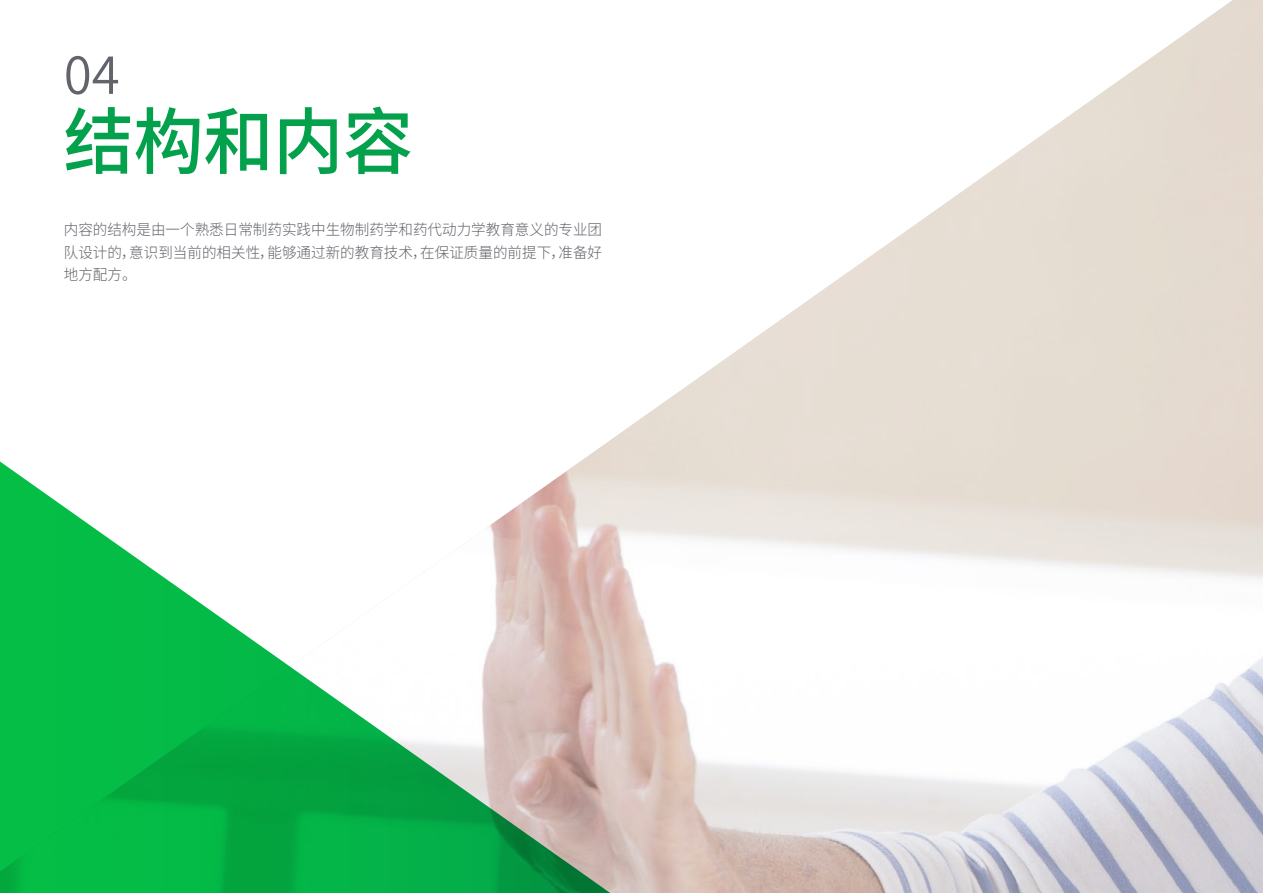
<style>
.page{position:relative;width:1263px;height:893px;background:#fff}
.page>*{position:absolute;margin:0;border:0;box-sizing:border-box;transform-origin:0 0}
.t1{font:500 72px "Source Han Sans CN";color:#04a14d}
.t2{font:52.5px "Source Han Sans CN";color:#61646a}
.t3{font:300 15px/22.5px "Source Han Sans CN";color:#61646a;text-align:justify}
</style>
<div class="page">
<img style="left:602px;top:0;width:661px;height:893px">
<svg style="left:0;top:446px;width:640px;height:447px"></svg>
<h2 class="t2" style="left:64px;top:45px;width:57px">04</h2>
<h1 class="t1" style="left:64px;top:101px;width:351px">结构和内容</h1>
<p class="t3" style="left:64px;top:219px;width:540px">内容的结构是由一个熟悉日常制药实践中生物制药学和药代动力学教育意义的专业团队设计的，意识到当前的相关性，能够通过新的教育技术，在保证质量的前提下，准备好地方配方。</p>
</div>
